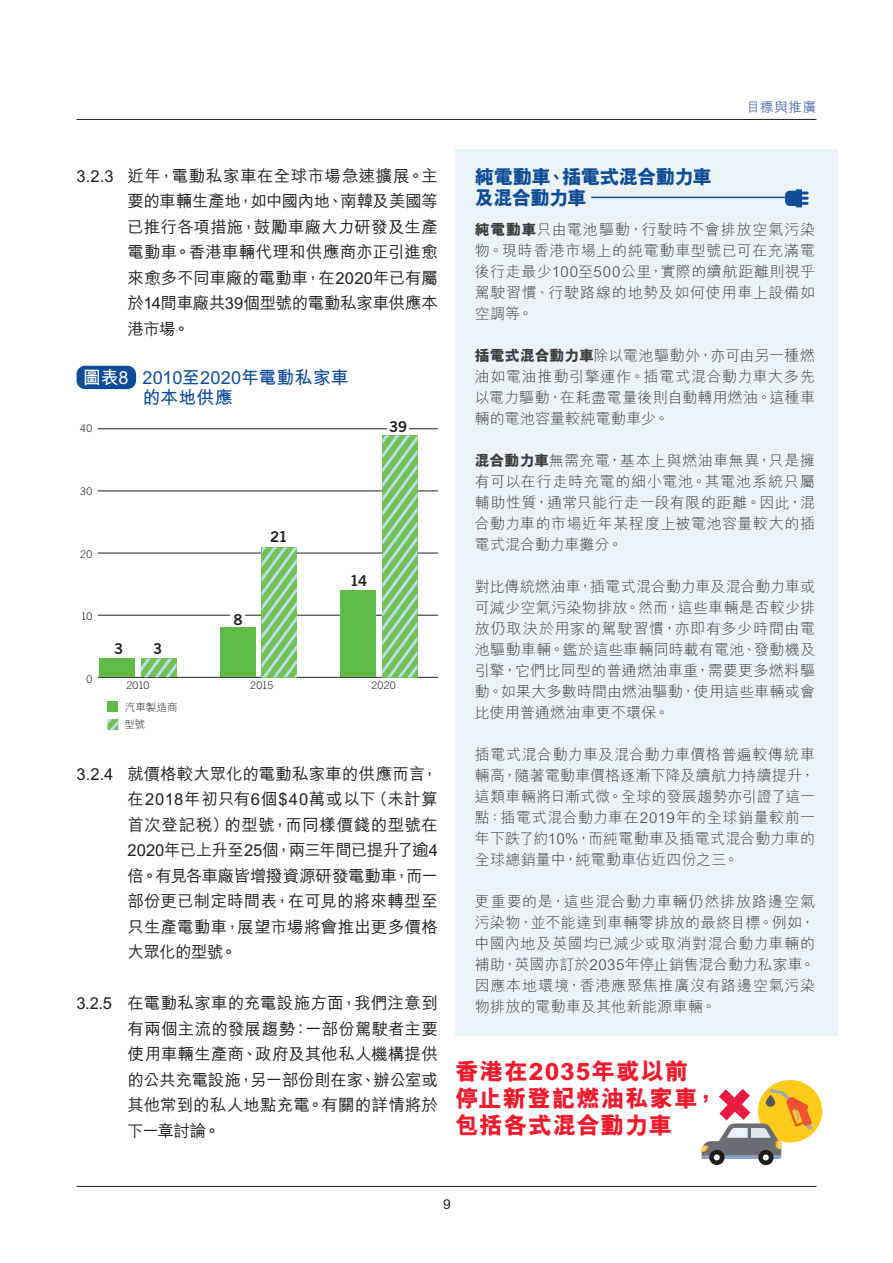
<style>
.page{position:relative;width:893px;height:1263px;background:#fff}
.page>*{position:absolute;margin:0;border:0;box-sizing:border-box;transform-origin:0 0}
.t1{font:800 23.7px/27.2px "M Hei HK";letter-spacing:.035em;color:#ee1b2d}
.t2{font:800 19.5px/21px "M Hei HK";letter-spacing:-.045em;color:#0f4d96}
.t3{font:700 18px/20.2px "M Hei HK";color:#0f4d96}
.t4{font:500 16.5px/25.5px "M Hei HK";letter-spacing:-.005em;color:#231f20;text-align:justify}
.t5{font:300 15px/21px "M Hei HK";letter-spacing:.025em;color:#3e3e3f;text-align:justify}
.t6{font:15px "Trade Gothic Bold Two";color:#231f20}
.t7{font:500 13.5px "M Hei HK";letter-spacing:.055em;color:#5c72ae}
.t8{font:300 13.5px "Calvert MT Std";color:#231f20}
.t9{font:300 10.5px "Trade Gothic";letter-spacing:.025em;color:#231f20}
.t10{font:300 10.5px/17.7px "M Hei HK";color:#231f20}
.s1{color:#fff}
.s2{font-weight:800}
</style>
<div class="page">
<hr style="left:77px;top:1186px;width:739px;height:1px;background:#231f20">
<hr style="left:77px;top:119px;width:739px;height:1px;background:#231f20">
<div style="left:455px;top:149px;width:383px;height:886px;background:#ebf3f5"></div>
<svg style="left:785px;top:189px;width:24px;height:18px"></svg>
<hr style="left:591px;top:197px;width:202px;height:1px;background:#0f4d96">
<div style="left:77px;top:366px;width:59px;height:23px;background:#0f4d96;border-radius:9px"></div>
<div style="left:108px;top:702px;width:10px;height:10px;background:#60bb46"></div>
<svg style="left:107px;top:719px;width:11px;height:11px"></svg>
<div style="left:758px;top:1080px;width:64px;height:62px;background:#fecb1b;border-radius:50%"></div>
<svg style="left:709px;top:1150px;width:15px;height:15px"></svg>
<svg style="left:758px;top:1150px;width:16px;height:15px"></svg>
<svg style="left:702px;top:1089px;width:111px;height:71px"></svg>
<hr style="left:98px;top:677px;width:340px;height:1px;background:#231f20">
<hr style="left:98px;top:615px;width:340px;height:1px;background:#231f20">
<hr style="left:98px;top:553px;width:340px;height:1px;background:#231f20">
<hr style="left:98px;top:491px;width:340px;height:1px;background:#231f20">
<hr style="left:98px;top:428px;width:340px;height:1px;background:#231f20">
<div style="left:220px;top:628px;width:36px;height:49px;background:#60bb46"></div>
<svg style="left:262px;top:547px;width:35px;height:130px;background:#8aca86"></svg>
<div style="left:100px;top:659px;width:35px;height:18px;background:#60bb46"></div>
<svg style="left:141px;top:659px;width:35px;height:18px"></svg>
<div style="left:341px;top:590px;width:35px;height:87px;background:#60bb46"></div>
<svg style="left:382px;top:435px;width:35px;height:242px;background:#8aca86"></svg>
<div style="left:231px;top:613px;width:14px;height:14px;background:#fff"></div>
<div style="left:387px;top:419px;width:22px;height:14px;background:#fff"></div>
<p class="t7" style="left:747px;top:97px;width:71px">目標與推廣</p>
<p class="t4" style="left:128px;top:162px;width:312px;text-indent:-51px">3.2.3 近年，電動私家車在全球市場急速擴展。主要的車輛生產地，如中國內地、南韓及美國等已推行各項措施，鼓勵車廠大力研發及生產電動車。香港車輛代理和供應商亦正引進愈來愈多不同車廠的電動車，在2020年已有屬於14間車廠共39個型號的電動私家車供應本港市場。</p>
<p class="t3" style="left:142px;top:366px;width:208px;text-indent:-60px"><span class="s1">圖表8</span> 2010至2020年電動私家車的本地供應</p>
<p class="t9" style="left:80px;top:422px;width:14px">40</p>
<p class="t9" style="left:80px;top:485px;width:13px">30</p>
<p class="t9" style="left:80px;top:548px;width:13px">20</p>
<p class="t9" style="left:81px;top:610px;width:13px">10</p>
<p class="t6" style="left:114px;top:640px;width:11px">3</p>
<p class="t6" style="left:153px;top:640px;width:11px">3</p>
<p class="t6" style="left:233px;top:611px;width:11px">8</p>
<p class="t6" style="left:270px;top:527px;width:19px">21</p>
<p class="t6" style="left:350px;top:571px;width:19px">14</p>
<p class="t6" style="left:389px;top:417px;width:19px">39</p>
<p class="t9" style="left:86px;top:673px;width:7px">0</p>
<p class="t9" style="left:127px;top:679px;width:24px">2010</p>
<p class="t9" style="left:250px;top:679px;width:25px">2015</p>
<p class="t9" style="left:371px;top:679px;width:26px">2020</p>
<p class="t10" style="left:124px;top:697px;width:55px">汽車製造商型號</p>
<p class="t4" style="left:128px;top:760px;width:312px;text-indent:-51px">3.2.4 就價格較大眾化的電動私家車的供應而言，在2018年初只有6個$40萬或以下（未計算首次登記稅）的型號，而同樣價錢的型號在2020年已上升至25個，兩三年間已提升了逾4倍。有見各車廠皆增撥資源研發電動車，而一部份更已制定時間表，在可見的將來轉型至只生產電動車，展望市場將會推出更多價格大眾化的型號。</p>
<p class="t4" style="left:128px;top:989px;width:312px;text-indent:-51px">3.2.5 在電動私家車的充電設施方面，我們注意到有兩個主流的發展趨勢：一部份駕駛者主要使用車輛生產商、政府及其他私人機構提供的公共充電設施，另一部份則在家、辦公室或其他常到的私人地點充電。有關的詳情將於下一章討論。</p>
<h2 class="t2" style="left:475px;top:167px;width:239px">純電動車、插電式混合動力車及混合動力車</h2>
<p class="t5" style="left:475px;top:218px;width:342px"><span class="s2">純電動車</span>只由電池驅動，行駛時不會排放空氣污染物。現時香港市場上的純電動車型號已可在充滿電後行走最少100至500公里，實際的續航距離則視乎駕駛習慣、行駛路線的地勢及如何使用車上設備如空調等。</p>
<p class="t5" style="left:475px;top:344px;width:342px"><span class="s2">插電式混合動力車</span>除以電池驅動外，亦可由另一種燃油如電油推動引擎運作。插電式混合動力車大多先以電力驅動，在耗盡電量後則自動轉用燃油。這種車輛的電池容量較純電動車少。</p>
<p class="t5" style="left:475px;top:449px;width:342px"><span class="s2">混合動力車</span>無需充電，基本上與燃油車無異，只是擁有可以在行走時充電的細小電池。其電池系統只屬輔助性質，通常只能行走一段有限的距離。因此，混合動力車的市場近年某程度上被電池容量較大的插電式混合動力車攤分。</p>
<p class="t5" style="left:475px;top:575px;width:342px">對比傳統燃油車，插電式混合動力車及混合動力車或可減少空氣污染物排放。然而，這些車輛是否較少排放仍取決於用家的駕駛習慣，亦即有多少時間由電池驅動車輛。鑑於這些車輛同時載有電池、發動機及引擎，它們比同型的普通燃油車重，需要更多燃料驅動。如果大多數時間由燃油驅動，使用這些車輛或會比使用普通燃油車更不環保。</p>
<p class="t5" style="left:475px;top:743px;width:342px">插電式混合動力車及混合動力車價格普遍較傳統車輛高，隨著電動車價格逐漸下降及續航力持續提升，這類車輛將日漸式微。全球的發展趨勢亦引證了這一點：插電式混合動力車在2019年的全球銷量較前一年下跌了約10%，而純電動車及插電式混合動力車的全球總銷量中，純電動車佔近四份之三。</p>
<p class="t5" style="left:475px;top:890px;width:342px">更重要的是，這些混合動力車輛仍然排放路邊空氣污染物，並不能達到車輛零排放的最終目標。例如，中國內地及英國均已減少或取消對混合動力車輛的補助，英國亦訂於2035年停止銷售混合動力私家車。因應本地環境，香港應聚焦推廣沒有路邊空氣污染物排放的電動車及其他新能源車輛。</p>
<h1 class="t1" style="left:455px;top:1058px;width:264px">香港在2035年或以前停止新登記燃油私家車，包括各式混合動力車</h1>
<p class="t8" style="left:443px;top:1197px;width:9px">9</p>
</div>
